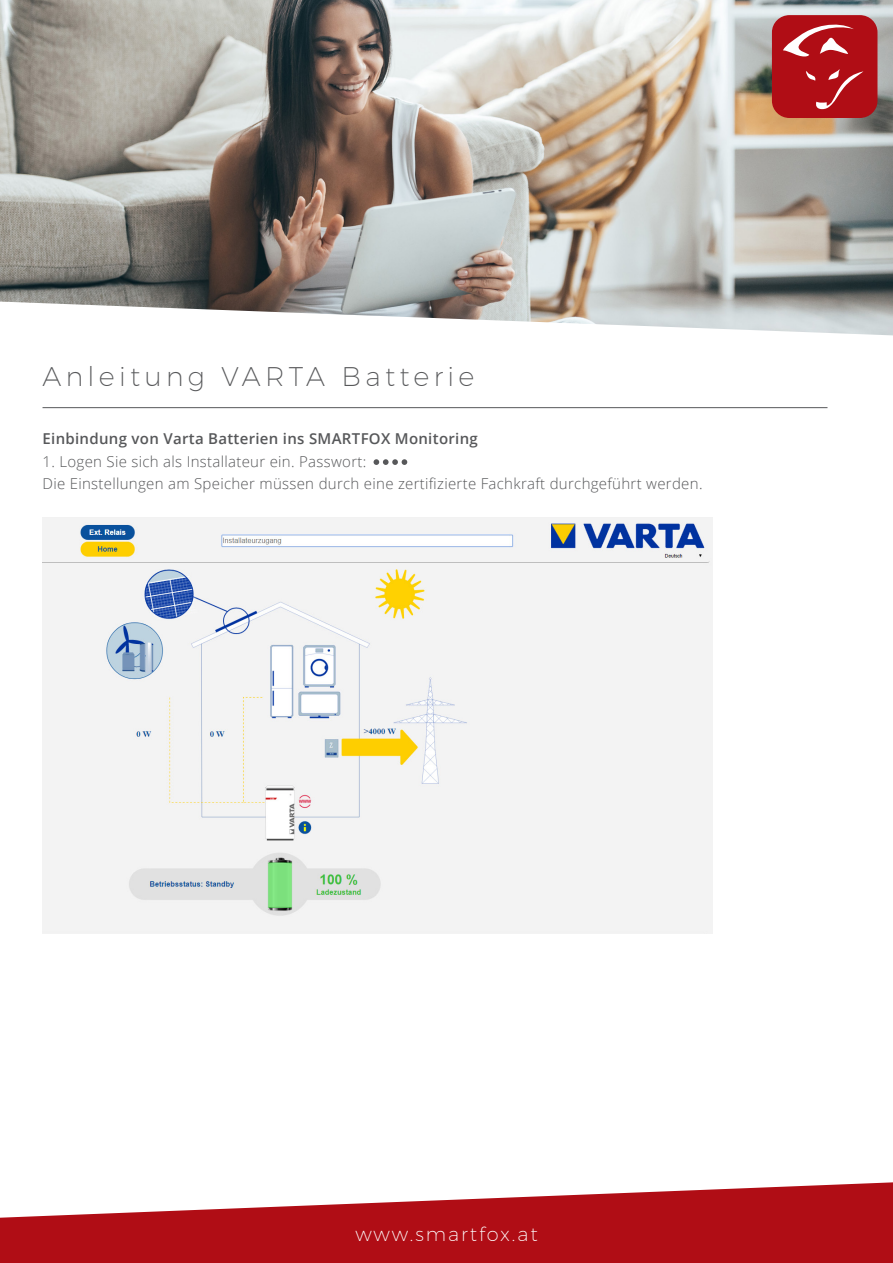
<style>
.page{position:relative;width:893px;height:1263px;background:#fff}
.page>*{position:absolute;margin:0;border:0;box-sizing:border-box;transform-origin:0 0}
.t1{font:200 27px "Montserrat";letter-spacing:.16em;color:#57585a}
.t2{font:200 19.5px "Montserrat";letter-spacing:.1em;color:#fff}
.BASE_TEXT{font:300 15px "Open Sans";letter-spacing:.02em;color:#57585a}
.Technische_Daten{font:600 15px "Open Sans";letter-spacing:.02em;color:#57585a}
</style>
<div class="page">
<svg style="left:0;top:1182px;width:893px;height:81px;fill:#b00d15"></svg>
<img style="left:0;top:0;width:893px;height:302px">
<div style="left:772px;top:15px;width:105px;height:103px;background:#b00d15;border-radius:17px"></div>
<svg style="left:806px;top:69px;width:57px;height:41px"></svg>
<svg style="left:783px;top:24px;width:71px;height:33px"></svg>
<img style="left:43px;top:518px;width:670px;height:415px">
<svg style="left:14px;top:302px;width:879px;height:34px"></svg>
<hr style="left:43px;top:407px;width:784px;height:1px;background:#57585a">
<svg style="left:374px;top:459px;width:33px;height:6px"></svg>
<p class="t1" style="left:43px;top:360px;width:433px">Anleitung VARTA Batterie</p>
<p class="Technische_Daten" style="left:43px;top:428px;width:437px">Einbindung von Varta Batterien ins SMARTFOX Monitoring</p>
<p class="BASE_TEXT" style="left:43px;top:451px;width:325px">1. Logen Sie sich als Installateur ein. Passwort:</p>
<p class="BASE_TEXT" style="left:43px;top:473px;width:661px">Die Einstellungen am Speicher müssen durch eine zertifizierte Fachkraft durchgeführt werden.</p>
<h2 class="t2" style="left:355px;top:1223px;width:184px">www.smartfox.at</h2>
</div>
